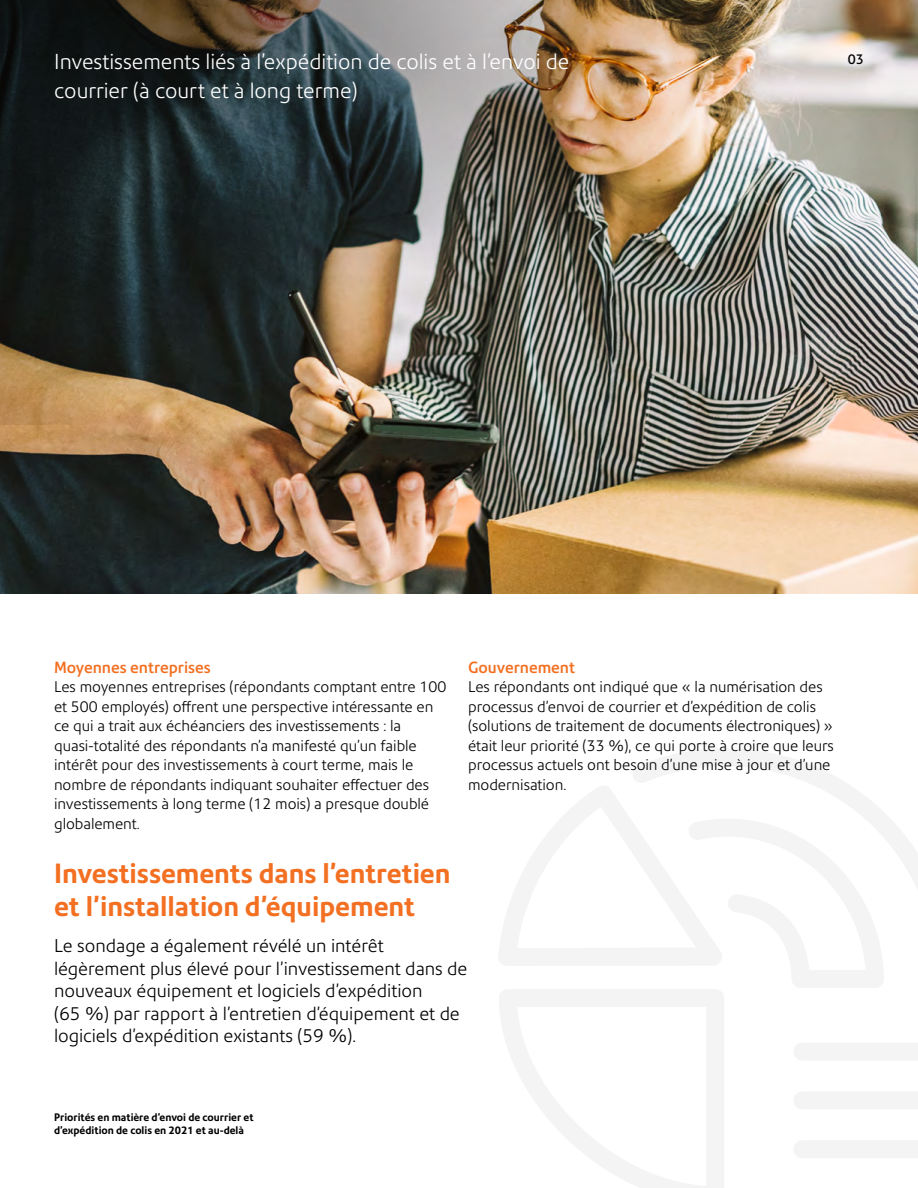
<style>
.page{position:relative;width:918px;height:1188px;background:#fff}
.page>*{position:absolute;margin:0;border:0;box-sizing:border-box;transform-origin:0 0}
.t1{font:700 27px/33px "Precision Sans";color:#f36f21}
.t2{font:300 21px/28.5px "Precision Sans";color:#fff}
.t3{font:300 18px/22.5px "Precision Sans";color:#000}
.t4{font:500 15.75px "Precision Sans";color:#f36f21}
.t5{font:300 15px/19.5px "Precision Sans";color:#000}
.t6{font:13.5px "Precision Sans";color:#000}
.t7{font:700 10.5px/13.5px "Precision Sans";color:#000}
</style>
<div class="page">
<svg style="left:633px;top:749px;width:285px;height:140px"></svg>
<svg style="left:499px;top:795px;width:394px;height:393px"></svg>
<div style="left:802px;top:1043px;width:116px;height:18px;background:#f4f4f5"></div>
<div style="left:802px;top:1091px;width:116px;height:18px;background:#f4f4f5"></div>
<div style="left:802px;top:1140px;width:116px;height:18px;background:#f4f4f5"></div>
<img style="left:0;top:425px;width:918px;height:169px">
<img style="left:0;top:0;width:918px;height:425px">
<div style="left:0;top:0;width:767px;height:315px;background:#000;opacity:.75"></div>
<h2 class="t2" style="left:54px;top:47px;width:517px">Investissements liés à l’expédition de colis et à l’envoi de courrier (à court et à long terme)</h2>
<p class="t6" style="left:848px;top:51px;width:18px">03</p>
<p class="t4" style="left:54px;top:658px;width:158px">Moyennes entreprises</p>
<p class="t5" style="left:54px;top:677px;width:394px">Les moyennes entreprises (répondants comptant entre 100 et 500 employés) offrent une perspective intéressante en ce qui a trait aux échéanciers des investissements : la quasi-totalité des répondants n’a manifesté qu’un faible intérêt pour des investissements à court terme, mais le nombre de répondants indiquant souhaiter effectuer des investissements à long terme (12 mois) a presque doublé globalement.</p>
<p class="t4" style="left:468px;top:658px;width:109px">Gouvernement</p>
<p class="t5" style="left:468px;top:677px;width:367px">Les répondants ont indiqué que « la numérisation des processus d’envoi de courrier et d’expédition de colis (solutions de traitement de documents électroniques) » était leur priorité (33 %), ce qui porte à croire que leurs processus actuels ont besoin d’une mise à jour et d’une modernisation.</p>
<h1 class="t1" style="left:54px;top:857px;width:398px">Investissements dans l’entretien et l’installation d’équipement</h1>
<p class="t3" style="left:54px;top:935px;width:415px">Le sondage a également révélé un intérêt légèrement plus élevé pour l’investissement dans de nouveaux équipement et logiciels d’expédition<br>(65 %) par rapport à l’entretien d’équipement et de logiciels d’expédition existants (59 %).</p>
<p class="t7" style="left:54px;top:1110px;width:201px">Priorités en matière d’envoi de courrier et d’expédition de colis en 2021 et au-delà</p>
</div>
